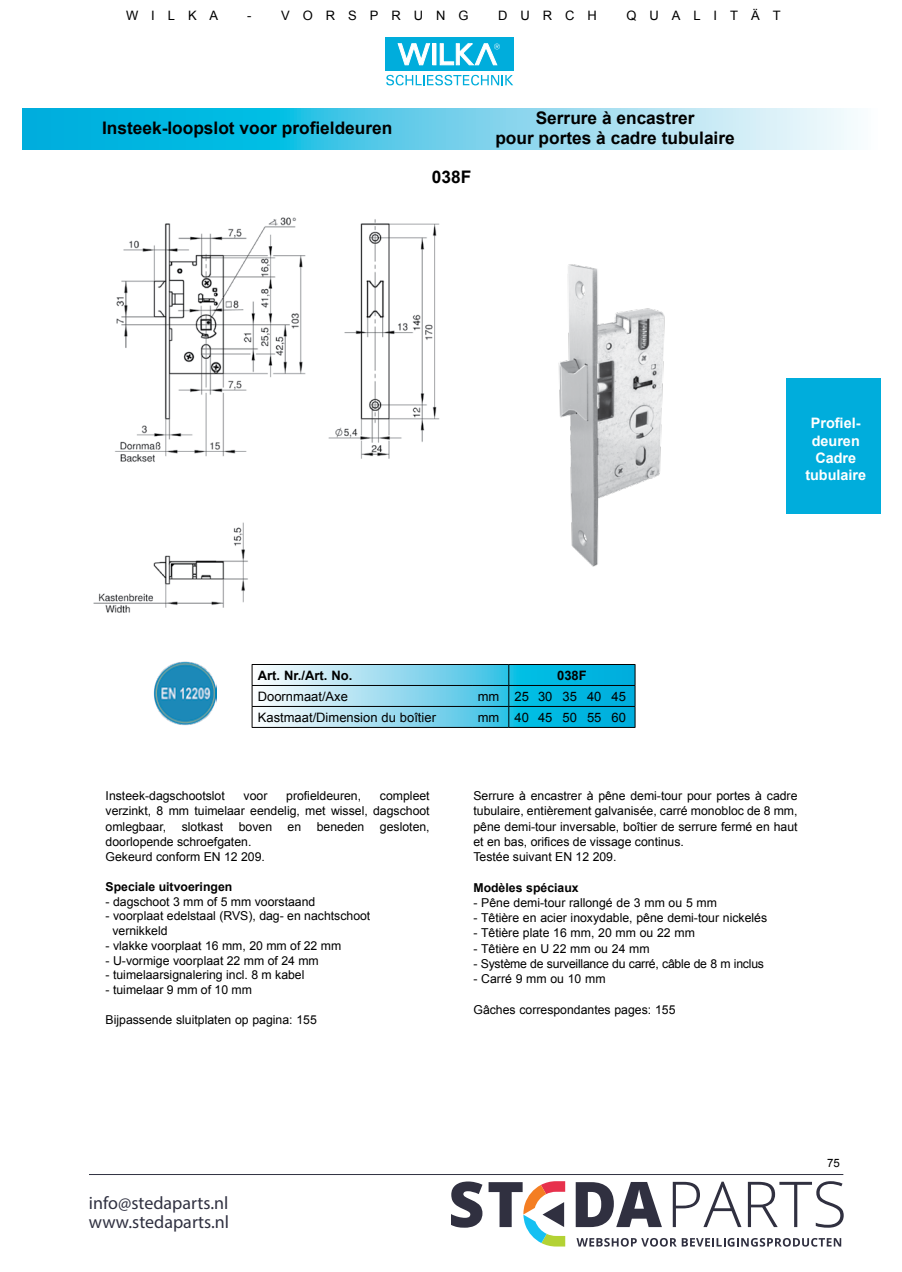
<style>
.page{position:relative;width:902px;height:1272px;background:#fff}
.page>*{position:absolute;margin:0;border:0;box-sizing:border-box;transform-origin:0 0}
.t1{font:18px/19.5px "Myriad Pro";color:#303141}
.t2{font:700 17.25px "Arial";color:#000}
.t3{font:700 14.4px/17.2px "Arial";color:#fff;text-align:center}
.t4{font:12.9px "Arial";color:#000}
.t5{font:700 12.9px "Arial";color:#000}
.t6{font:12.9px "Arial";letter-spacing:1em;color:#000}
.t7{font:12.3px/15.3px "Arial";color:#000}
.t8{font:12.3px "Arial";letter-spacing:-.02em;color:#000}
.t9{font:700 12.3px "Arial";color:#000}
.t10{font:11.55px "Arial";color:#000}
</style>
<div class="page">
<svg style="left:576px;top:1238px;width:265px;height:8px"></svg>
<svg style="left:451px;top:1181px;width:31px;height:46px"></svg>
<svg style="left:575px;top:1182px;width:87px;height:44px"></svg>
<svg style="left:672px;top:1181px;width:69px;height:45px"></svg>
<svg style="left:747px;top:1181px;width:96px;height:46px"></svg>
<svg style="left:488px;top:1181px;width:77px;height:65px"></svg>
<hr style="left:89px;top:1174px;width:754px;height:1px;background:#303141">
<svg style="left:24px;top:109px;width:830px;height:41px;background:#66cfea"></svg>
<hr style="left:22px;top:109px;width:2px;height:41px;background:#00addc">
<div style="left:385px;top:38px;width:128px;height:33px;background:#00addc"></div>
<svg style="left:398px;top:43px;width:32px;height:22px"></svg>
<div style="left:432px;top:44px;width:4px;height:21px;border:1px solid #fff"></div>
<svg style="left:440px;top:43px;width:60px;height:22px"></svg>
<svg style="left:386px;top:75px;width:127px;height:10px"></svg>
<div style="left:786px;top:378px;width:94px;height:135px;background:#00addc"></div>
<img style="left:93px;top:217px;width:347px;height:396px">
<svg style="left:252px;top:664px;width:383px;height:63px;background:#65c6de"></svg>
<hr style="left:252px;top:727px;width:220px;height:1px;background:#000">
<hr style="left:472px;top:727px;width:36px;height:1px;background:#000">
<hr style="left:508px;top:727px;width:127px;height:1px;background:#000">
<img style="left:558px;top:264px;width:107px;height:303px">
<img style="left:153px;top:661px;width:64px;height:65px">
<p class="t4" style="left:126px;top:7px;width:94px">WILKA</p>
<p class="t4" style="left:247px;top:7px;width:6px">-</p>
<p class="t6" style="left:281px;top:7px;width:189px">VORSPRUNG</p>
<p class="t4" style="left:498px;top:7px;width:100px">DURCH</p>
<p class="t6" style="left:626px;top:7px;width:156px">QUALITÄT</p>
<h2 class="t2" style="left:102px;top:117px;width:292px">Insteek-loopslot voor profieldeuren</h2>
<h2 class="t2" style="left:432px;top:165px;width:41px">038F</h2>
<h2 class="t2" style="left:535px;top:106px;width:160px">Serrure à encastrer</h2>
<h2 class="t2" style="left:495px;top:126px;width:241px">pour portes à cadre tubulaire</h2>
<p class="t3" style="left:810px;top:415px;width:51px">Profiel-</p>
<p class="t3" style="left:805px;top:449px;width:62px">Cadre tubulaire</p>
<p class="t3" style="left:811px;top:432px;width:50px">deuren</p>
<p class="t5" style="left:258px;top:666px;width:96px">Art. Nr./Art. No.</p>
<p class="t4" style="left:258px;top:687px;width:92px">Doornmaat/Axe</p>
<p class="t4" style="left:258px;top:708px;width:180px">Kastmaat/Dimension du boîtier</p>
<p class="t7" style="left:286px;top:788px;width:76px">profieldeuren,</p>
<p class="t7" style="left:106px;top:788px;width:121px">Insteek-dagschootslot</p>
<p class="t7" style="left:106px;top:803px;width:325px">verzinkt 8, mm tuimelaar eendelig, met wissel, dagschoot</p>
<p class="t7" style="left:380px;top:818px;width:51px">gesloten,</p>
<p class="t7" style="left:380px;top:788px;width:51px">compleet</p>
<p class="t7" style="left:243px;top:788px;width:25px">voor</p>
<p class="t7" style="left:106px;top:818px;width:161px">omlegbaar,<br>doorlopende schroefgaten.<br>Gekeurd conform EN 12 209.</p>
<p class="t9" style="left:106px;top:878px;width:128px">Speciale uitvoeringen</p>
<p class="t7" style="left:106px;top:893px;width:211px">- dagschoot 3 mm of 5 mm voorstaand</p>
<p class="t7" style="left:112px;top:908px;width:259px;line-height:14.7px;text-indent:-7px">- voorplaat edelstaal (RVS ,) dag- en nachtschoot vernikkeld</p>
<p class="t7" style="left:106px;top:938px;width:237px;line-height:14.7px">- vlakke voorplaat 16 mm, 20 mm of 22 mm<br>U- -vormige voorplaat 22 mm of 24 mm</p>
<p class="t7" style="left:106px;top:967px;width:200px">- tuimelaarsignalering incl m8. kabel</p>
<p class="t7" style="left:106px;top:982px;width:148px">- tuimelaar 9 mm of 10 mm</p>
<p class="t7" style="left:106px;top:1012px;width:213px">Bijpassende sluitplaten op pagina: 155</p>
<p class="t7" style="left:182px;top:818px;width:43px">slotkast</p>
<p class="t7" style="left:239px;top:818px;width:35px">boven</p>
<p class="t7" style="left:317px;top:818px;width:49px">beneden</p>
<p class="t7" style="left:287px;top:818px;width:15px">en</p>
<p class="t4" style="left:477px;top:687px;width:23px">mm</p>
<p class="t4" style="left:478px;top:708px;width:23px">mm</p>
<p class="t4" style="left:514px;top:687px;width:16px">25</p>
<p class="t4" style="left:514px;top:708px;width:16px">40</p>
<p class="t5" style="left:557px;top:666px;width:31px">038F</p>
<p class="t4" style="left:538px;top:687px;width:16px">30</p>
<p class="t4" style="left:538px;top:708px;width:16px">45</p>
<p class="t4" style="left:562px;top:687px;width:16px">35</p>
<p class="t4" style="left:562px;top:708px;width:16px">50</p>
<p class="t4" style="left:587px;top:687px;width:16px">40</p>
<p class="t4" style="left:587px;top:708px;width:16px">55</p>
<p class="t4" style="left:611px;top:687px;width:16px">45</p>
<p class="t4" style="left:611px;top:708px;width:16px">60</p>
<p class="t7" style="left:473px;top:788px;width:325px">Serrure à encastrer à pêne demi-tour pour portes à cadre tubulaire, entièrement galvanisée, carré monobloc de 8 mm, pêne demi-tour inversable, boîtier de serrure fermé en haut et en bas, orifices de vissage continus.<br>Testée suivant EN 12 209.</p>
<p class="t9" style="left:473px;top:879px;width:107px">Modèles spéciaux</p>
<p class="t7" style="left:473px;top:895px;width:245px">- Pêne demi-tour rallongé de 3 mm ou 5 mm</p>
<p class="t7" style="left:473px;top:910px;width:295px">- Têtière en acier inoxydable, pêne demi-tour nickelés</p>
<p class="t7" style="left:473px;top:925px;width:223px">- Têtière plate 16 mm, 20 mm ou 22 mm</p>
<p class="t7" style="left:473px;top:940px;width:178px">- Têtière en U 22 mm ou 24 mm</p>
<p class="t8" style="left:473px;top:955px;width:292px">- Système de surveillance du carré, câble de m8 inclus</p>
<p class="t7" style="left:473px;top:971px;width:134px">- Carré 9 mm ou 10 mm</p>
<p class="t7" style="left:473px;top:1002px;width:203px">Gâches correspondantes pages: 155</p>
<h1 class="t1" style="left:89px;top:1192px;width:142px">info@stedaparts.nl www.stedaparts.nl</h1>
<p class="t10" style="left:827px;top:1155px;width:14px">75</p>
</div>
